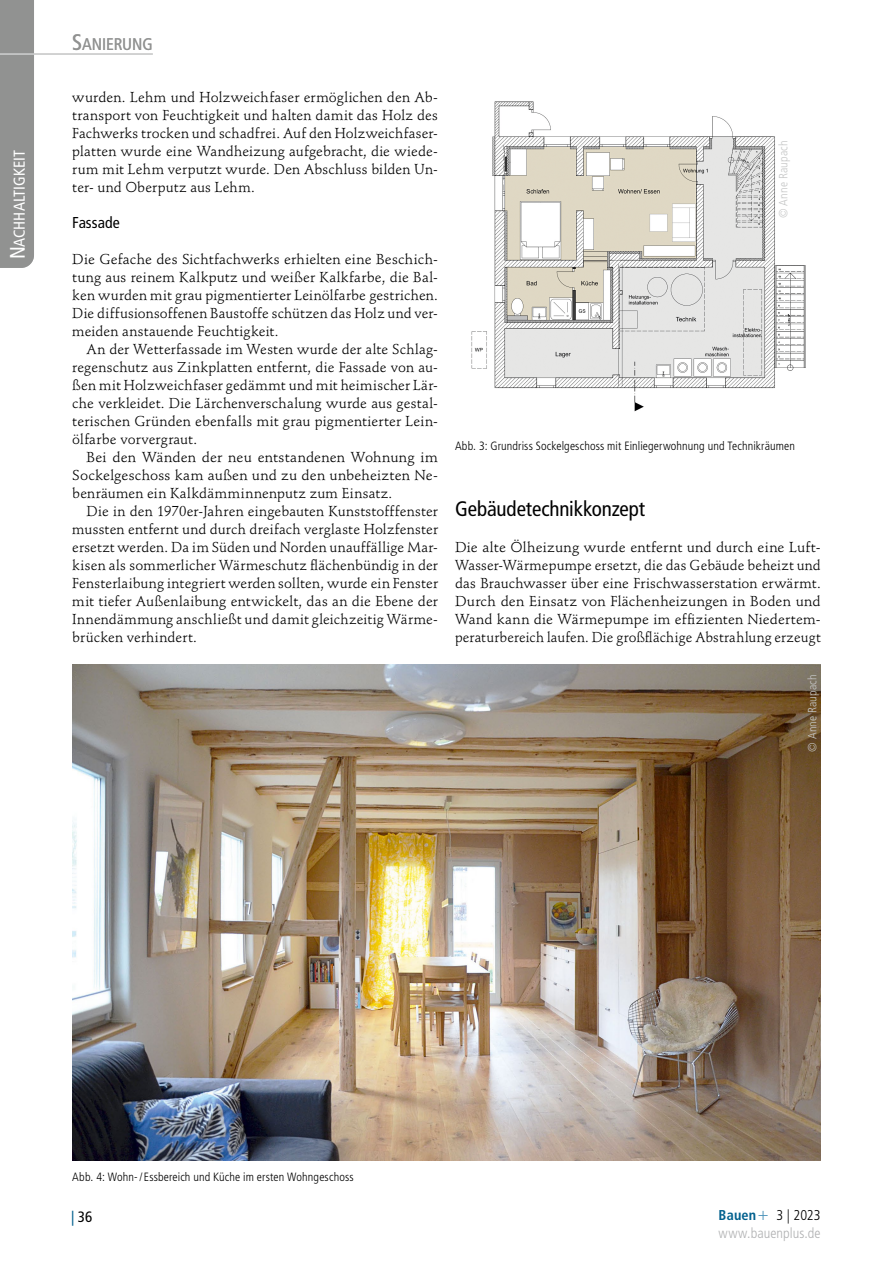
<style>
.page{position:relative;width:893px;height:1263px;background:#fff}
.page>*{position:absolute;margin:0;border:0;box-sizing:border-box;transform-origin:0 0}
.Ü_14pt{font:condensed 21px "Frutiger LT Std";letter-spacing:-.005em;color:#000}
.t1{font:condensed 16.8px "Frutiger LT Std";letter-spacing:-.005em;color:#919291}
.t2{font:condensed 15.75px "Frutiger LT Std";letter-spacing:-.005em;color:#fff}
.Ü_10_5pt_ohne_GRaste{font:condensed 15.75px "Frutiger LT Std";letter-spacing:.005em;color:#000}
.t3{font:condensed 15px "Frutiger LT Std";color:#000}
.Grundschrift_ohne_Ei{font:14.25px/18px "Stempel Schneidler Std";letter-spacing:.01em;color:#000;text-align:justify}
.Grundschrift_mit_Ein{font:14.25px/18px "Stempel Schneidler Std";letter-spacing:.015em;color:#000;text-align:justify}
.t4{font:300 condensed 14.25px/18px "Frutiger LT Std";letter-spacing:.005em;color:#b1b2b3}
.Info_Legende{font:300 condensed 12px "Frutiger LT Std";letter-spacing:.01em;color:#000}
.Copyright_grau{font:300 condensed 12px "Frutiger LT Std";letter-spacing:.01em;color:#c5c6c6}
.s1{font-size:21px}
.s2{font-size:22.5px}
.s3{color:#00608e}
.s4{font-weight:700;color:#00608e}
.s5{font-size:18px;color:#4891b9}
.s6{color:#000}
</style>
<div class="page">
<div style="left:0;top:0;width:34px;height:268px;background:#919291"></div>
<hr style="left:0;top:53px;width:153px;height:2px;background:#cfd0d0">
<img style="left:471px;top:101px;width:335px;height:311px">
<img style="left:72px;top:665px;width:749px;height:495px">
<p class="t2" style="left:10px;top:259px;width:111px;rotate:-90deg"><span class="s1">N</span>ACHHALTIGKEIT</p>
<p class="t1" style="left:72px;top:35px;width:82px"><span class="s2">S</span>ANIERUNG</p>
<p class="Grundschrift_ohne_Ei" style="left:72px;top:88px;width:367px">wurden. Lehm und Holzweichfaser ermöglichen den Ab&shy;transport von Feuchtigkeit und halten damit das Holz des Fachwerks trocken und schadfrei. Auf den Holzweichfaser&shy;platten wurde eine Wandheizung aufgebracht, die wiede&shy;rum mit Lehm verputzt wurde. Den Abschluss bilden Un&shy;ter- und Oberputz aus Lehm.</p>
<p class="Ü_10_5pt_ohne_GRaste" style="left:72px;top:213px;width:49px">Fassade</p>
<p class="Grundschrift_ohne_Ei" style="left:72px;top:250px;width:367px">Die Gefache des Sichtfachwerks erhielten eine Beschich&shy;tung aus reinem Kalkputz und weißer Kalkfarbe, die Bal&shy;ken wurden mit grau pigmentierter Leinölfarbe gestrichen.<br>Die diffusionsoffenen Baustoffe schützen das Holz und ver&shy;meiden anstauende Feuchtigkeit.</p>
<p class="Grundschrift_mit_Ein" style="left:72px;top:340px;width:367px;text-indent:14px">An der Wetterfassade im Westen wurde der alte Schlag&shy;regenschutz aus Zinkplatten entfernt, die Fassade von au&shy;ßen mit Holzweichfaser gedämmt und mit heimischer Lär&shy;che verkleidet. Die Lärchenverschalung wurde aus gestal&shy;terischen Gründen ebenfalls mit grau pigmentierter Lein&shy;ölfarbe vorvergraut.</p>
<p class="Grundschrift_mit_Ein" style="left:72px;top:448px;width:367px;text-indent:14px">Bei den Wänden der neu entstandenen Wohnung im Sockelgeschoss kam außen und zu den unbeheizten Ne&shy;benräumen ein Kalkdämminnenputz zum Einsatz.</p>
<p class="Grundschrift_mit_Ein" style="left:72px;top:502px;width:367px;text-indent:14px">Die in den 1970er-Jahren eingebauten Kunststofffenster mussten entfernt und durch dreifach verglaste Holzfenster ersetzt werden. Da im Süden und Norden unauffällige Mar&shy;kisen als sommerlicher Wärmeschutz flächenbündig in der Fensterlaibung integriert werden sollten, wurde ein Fenster mit tiefer Außenlaibung entwickelt, das an die Ebene der Innendämmung anschließt und damit gleichzeitig Wärme&shy;brücken verhindert.</p>
<p class="Ü_14pt" style="left:455px;top:496px;width:191px">Gebäudetechnikkonzept</p>
<p class="Copyright_grau" style="left:777px;top:218px;width:79px;rotate:-90deg">© Anne Raupach</p>
<p class="Info_Legende" style="left:455px;top:439px;width:341px">Abb. 3: Grundriss Sockelgeschoss mit Einliegerwohnung und Technikräumen</p>
<p class="Grundschrift_ohne_Ei" style="left:455px;top:538px;width:367px">Die alte Ölheizung wurde entfernt und durch eine Luft-Wasser-Wärmepumpe ersetzt, die das Gebäude beheizt und das Brauchwasser über eine Frischwasserstation erwärmt.<br>Durch den Einsatz von Flächenheizungen in Boden und Wand kann die Wärmepumpe im effizienten Niedertem&shy;peraturbereich laufen. Die großflächige Abstrahlung erzeugt</p>
<p class="Copyright_grau" style="left:805px;top:752px;width:79px;rotate:-90deg">© Anne Raupach</p>
<p class="Info_Legende" style="left:72px;top:1170px;width:283px">Abb. 4: Wohn-/ Essbereich und Küche im ersten Wohngeschoss</p>
<p class="t3" style="left:71px;top:1208px;width:23px"><span class="s3">|</span> 36</p>
<p class="t4" style="left:719px;top:1207px;width:104px"><span class="s4">Bauen</span><span class="s5">+</span> <span class="s6">3 | 2023 </span>www.bauenplus.de</p>
</div>
